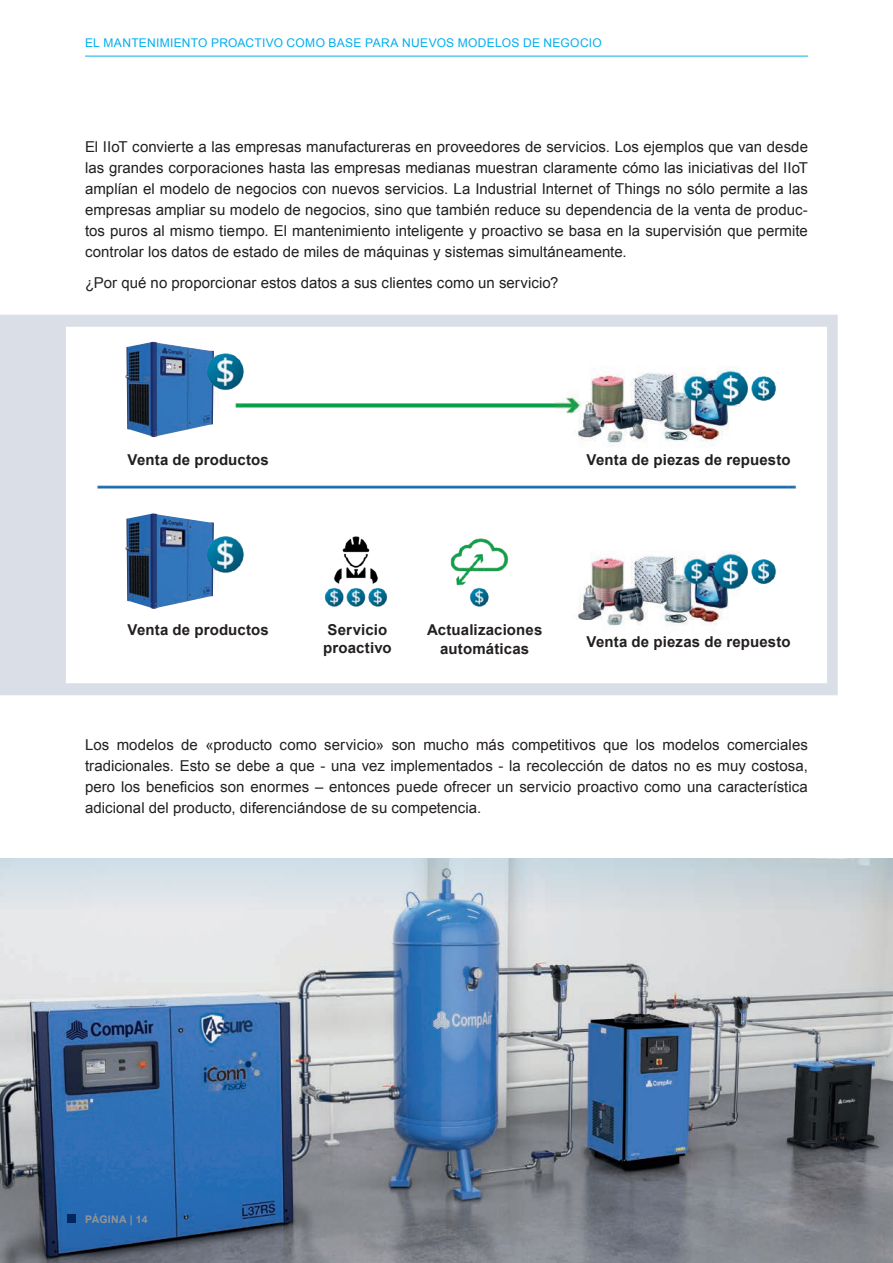
<style>
.page{position:relative;width:893px;height:1263px;background:#fff}
.page>*{position:absolute;margin:0;border:0;box-sizing:border-box;transform-origin:0 0}
.t1{font:15px/21px "Arial";color:#231f20;text-align:justify}
.t2{font:700 15px/18px "Arial";letter-spacing:.01em;color:#231f20}
.t3{font:12px "Arial";letter-spacing:.025em;color:#00aeef}
.t4{font:700 10.5px "Arial";letter-spacing:.015em;color:#939598}
</style>
<div class="page">
<div style="left:0;top:315px;width:838px;height:380px;background:#d9dee7"></div>
<svg style="left:66px;top:327px;width:761px;height:356px"></svg>
<img style="left:85px;top:334px;width:723px;height:302px">
<img style="left:0;top:858px;width:893px;height:405px">
<hr style="left:85px;top:56px;width:723px;height:1px;background:#00aeef">
<div style="left:67px;top:1214px;width:9px;height:9px;background:#00285f"></div>
<p class="t3" style="left:85px;top:35px;width:518px">EL MANTENIMIENTO PROACTIVO COMO BASE PARA NUEVOS MODELOS DE NEGOCIO</p>
<p class="t1" style="left:85px;top:136px;width:724px">El IIoT convierte a las empresas manufactureras en proveedores de servicios. Los ejemplos que van desde las grandes corporaciones hasta las empresas medianas muestran claramente cómo las iniciativas del IIoT amplían el modelo de negocios con nuevos servicios. La Industrial Internet of Things no sólo permite a las empresas ampliar su modelo de negocios, sino que también reduce su dependencia de la venta de produc&shy;tos puros al mismo tiempo. El mantenimiento inteligente y proactivo se basa en la supervisión que permite controlar los datos de estado de miles de máquinas y sistemas simultáneamente.</p>
<p class="t1" style="left:85px;top:273px;width:475px">¿Por qué no proporcionar estos datos a sus clientes como un servicio?</p>
<p class="t2" style="left:128px;top:452px;width:143px">Venta de productos</p>
<p class="t2" style="left:587px;top:452px;width:206px">Venta de piezas de repuesto</p>
<p class="t2" style="left:128px;top:621px;width:143px">Venta de productos</p>
<p class="t2" style="left:323px;top:621px;width:70px">Servicio proactivo</p>
<p class="t2" style="left:427px;top:620px;width:117px;line-height:19.5px;text-align:center">Actualizaciones automáticas</p>
<p class="t2" style="left:587px;top:633px;width:206px">Venta de piezas de repuesto</p>
<p class="t1" style="left:85px;top:735px;width:724px">Los modelos de «producto como servicio» son mucho más competitivos que los modelos comerciales tradicionales. Esto se debe a que - una vez implementados - la recolección de datos no es muy costosa, pero los beneficios son enormes – entonces puede ofrecer un servicio proactivo como una característica adicional del producto, diferenciándose de su competencia.</p>
<p class="t4" style="left:85px;top:1212px;width:64px">PÁGINA | 14</p>
</div>
